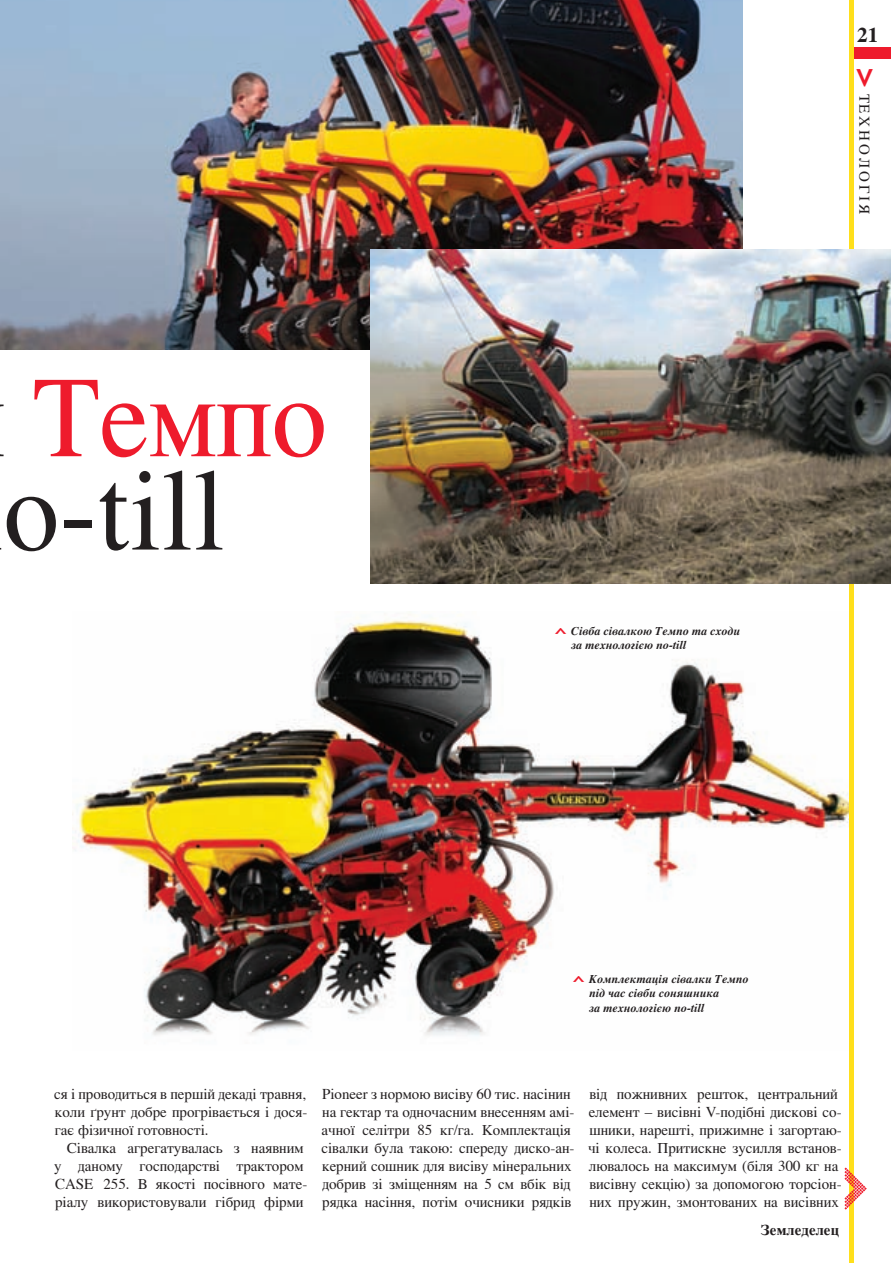
<style>
.page{position:relative;width:891px;height:1263px;background:#fff}
.page>*{position:absolute;margin:0;border:0;box-sizing:border-box;transform-origin:0 0}
.t1{font:115.35px "Times";color:#231f20;scale:.96 1}
.t2{font:115.35px "Times";color:#ee1b2c;scale:.96 1}
.t3{font:700 21px "Times";color:#231f20}
.t4{font:700 21px "Times";color:#ee1b2c;scale:.5 1}
.t5{font:15px/18px "Times";color:#231f20}
.t6{font:15px "Times";letter-spacing:.2em;color:#231f20}
.t7{font:700 15px "Times";letter-spacing:.005em;color:#231f20}
.t8{font:italic 700 12px/14.4px "Times";color:#231f20}
.s1{font-weight:700;font-size:30.9px;color:#ee1b2c}
</style>
<div class="page">
<div style="left:850px;top:48px;width:41px;height:11px;background:#ee1b2c"></div>
<hr style="left:850px;top:1px;width:4px;height:1262px;background:#ffdf1b">
<svg style="left:844px;top:1167px;width:23px;height:43px"></svg>
<img style="left:0;top:0;width:742px;height:349px">
<img style="left:371px;top:249px;width:520px;height:334px">
<img style="left:72px;top:614px;width:777px;height:422px">
<h1 class="t2" style="left:32px;top:370px;width:308px">Темпо</h1>
<h1 class="t1" style="left:4px;top:463px;width:232px">o-till</h1>
<h2 class="t3" style="left:857px;top:26px;width:22px">21</h2>
<p class="t6" style="left:871px;top:69px;width:147px;rotate:90deg"><span class="s1">&gt;</span> ТЕХНОЛОГІЯ</p>
<p class="t8" style="left:571px;top:625px;width:171px">Сівба сівалкою Темпо та сходи за технологією no-till</p>
<h2 class="t4" style="left:571px;top:628px;width:13px;rotate:90deg">&lt;</h2>
<p class="t8" style="left:589px;top:973px;width:161px">Комплектація сівалки Темпо під час сівби соняшника<br>за технологією no-till</p>
<h2 class="t4" style="left:589px;top:976px;width:13px;rotate:90deg">&lt;</h2>
<p class="t5" style="left:54px;top:1086px;width:255px;text-align:justify">ся і проводиться в першій декаді травня, коли ґрунт добре прогрівається і дося&shy;гає фізичної готовності.</p>
<p class="t5" style="left:54px;top:1140px;width:255px;text-align:center">Сівалка агрегатувалась з наявним<br>у даному господарстві трактором CASE 255. В якості посівного мате&shy;ріалу використовували гібрид фірми</p>
<p class="t5" style="left:321px;top:1086px;width:255px">Pioneer з нормою висіву 60 тис. насінин на гектар та одночасним внесенням амі&shy;ачної селітри 85 кг/га. Комплектація сівалки була такою: спереду диско-ан&shy;керний сошник для висіву мінеральних добрив зі зміщенням на 5 см вбік від рядка насіння, потім очисники рядків</p>
<p class="t5" style="left:588px;top:1086px;width:255px">від пожнивних решток, центральний елемент – висівні V-подібні дискові со&shy;шники, нарешті, прижимне і загортаю&shy;чі колеса. Притискне зусилля встанов&shy;лювалось на максимум (біля 300 кг на висівну секцію) за допомогою торсіон&shy;них пружин, змонтованих на висівних</p>
<p class="t7" style="left:760px;top:1223px;width:80px">Земледелец</p>
</div>
